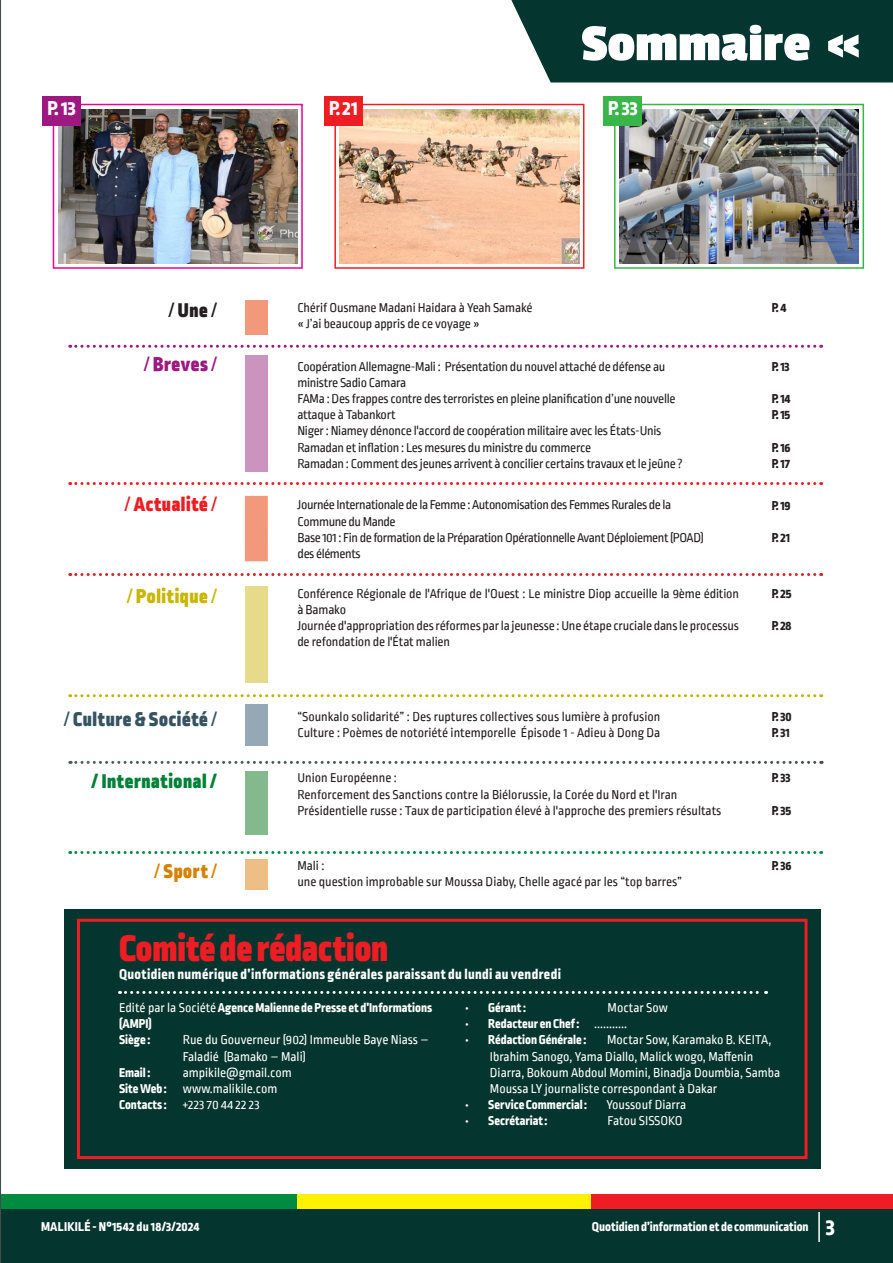
<style>
.page{position:relative;width:893px;height:1263px;background:#fff}
.page>*{position:absolute;margin:0;border:0;box-sizing:border-box;transform-origin:0 0}
.t1{font:700 54px "Passion One";color:#fff}
.t2{font:900 39px "Ropa Sans Pro";color:#ee1d23}
.t3{font:900 21px "Ropa Sans Pro";letter-spacing:.03em;color:#365460}
.t4{font:900 21px "Ropa Sans Pro";letter-spacing:.03em;color:#008136}
.t5{font:800 21px "Ropa Sans Pro";color:#fff}
.t6{font:900 21px "Ropa Sans Pro";letter-spacing:.03em;color:#ee1d23}
.t7{font:900 21px "Ropa Sans Pro";letter-spacing:.03em;color:#c8b600}
.t8{font:900 21px "Ropa Sans Pro";letter-spacing:.03em;color:#9e1881}
.t9{font:900 21px "Ropa Sans Pro";letter-spacing:.03em;color:#d58100}
.t10{font:900 21px "Ropa Sans Pro";color:#231f20}
.t11{font:800 15px "Ropa Sans Pro";letter-spacing:.025em;color:#fff}
.t12{font:13.5px/16.2px "Ropa Sans PTT";letter-spacing:-.01em;color:#231f20}
.t13{font:13.5px/16.2px "Ropa Sans PTT";color:#fff}
.t14{font:800 13.5px/16.2px "Ropa Sans Pro";color:#fff}
.t15{font:13.5px "Ropa Sans PTT";letter-spacing:-.03em;color:#231f20}
.t16{font:800 13.5px "Ropa Sans Pro";color:#231f20}
.t17{font:800 13.5px "Ropa Sans Pro";letter-spacing:.02em;color:#fff}
.t18{font:13.5px "Ropa Sans PTT";letter-spacing:.025em;color:#fff}
.s1{font-family:"Ropa Sans PTT";font-weight:400}
.s2{font-weight:800}
.s3{font-family:"Ropa Sans Pro";font-weight:800}
.s4{font-size:24px}
</style>
<div class="page">
<div style="left:0;top:1195px;width:297px;height:17px;background:#008b43"></div>
<div style="left:297px;top:1195px;width:297px;height:17px;background:#fff101"></div>
<div style="left:592px;top:1195px;width:301px;height:17px;background:#ee1d23"></div>
<div style="left:0;top:1209px;width:893px;height:54px;background:#05352f"></div>
<hr style="left:818px;top:1212px;width:2px;height:30px;background:#fff">
<div style="left:64px;top:909px;width:757px;height:259px;background:#05352f"></div>
<div style="left:77px;top:919px;width:730px;height:240px;border:3px solid #ee1d23"></div>
<svg style="left:53px;top:104px;width:250px;height:165px"></svg>
<img style="left:58px;top:109px;width:239px;height:154px">
<div style="left:43px;top:96px;width:38px;height:30px;background:#9e1881"></div>
<div style="left:614px;top:104px;width:250px;height:165px;background:#fff;border:2px solid #3ab54a"></div>
<img style="left:619px;top:109px;width:240px;height:154px">
<div style="left:604px;top:96px;width:38px;height:30px;background:#3ab54a"></div>
<div style="left:334px;top:104px;width:250px;height:165px;background:linear-gradient(to right,#fffcfc,#fff);border:2px solid #ee1d23"></div>
<img style="left:340px;top:109px;width:239px;height:154px">
<div style="left:324px;top:96px;width:38px;height:30px;background:#ee1d23"></div>
<div style="left:245px;top:301px;width:23px;height:34px;background:#f3997b"></div>
<div style="left:245px;top:356px;width:23px;height:116px;background:#cb94bf"></div>
<div style="left:245px;top:496px;width:23px;height:65px;background:#f3997b"></div>
<div style="left:245px;top:586px;width:23px;height:96px;background:#e6da8b"></div>
<div style="left:245px;top:704px;width:23px;height:42px;background:#94a9b5"></div>
<div style="left:245px;top:771px;width:23px;height:63px;background:#84b98e"></div>
<div style="left:245px;top:859px;width:23px;height:31px;background:#edbf86"></div>
<svg style="left:70px;top:345px;width:752px;height:3px"></svg>
<svg style="left:70px;top:482px;width:752px;height:3px"></svg>
<svg style="left:70px;top:573px;width:752px;height:3px"></svg>
<svg style="left:70px;top:694px;width:752px;height:3px"></svg>
<svg style="left:70px;top:761px;width:752px;height:3px"></svg>
<svg style="left:70px;top:851px;width:752px;height:3px"></svg>
<svg style="left:119px;top:991px;width:648px;height:3px"></svg>
<div style="left:511px;top:0;width:382px;height:82px;background:#05352f"></div>
<svg style="left:0;top:0;width:1px;height:1263px"></svg>
<p class="t1" style="left:581px;top:15px;width:231px">Sommaire</p>
<p class="t5" style="left:48px;top:96px;width:30px">P. 13</p>
<p class="t5" style="left:329px;top:96px;width:30px">P. 21</p>
<p class="t5" style="left:608px;top:96px;width:31px">P. 33</p>
<p class="t10" style="left:169px;top:297px;width:49px"><span class="s1">/</span>Une<span class="s1">/</span></p>
<p class="t12" style="left:297px;top:300px;width:237px">Chérif Ousmane Madani Haidara à Yeah Samaké</p>
<p class="t12" style="left:297px;top:316px;width:184px">« J’ai beaucoup appris de ce voyage »</p>
<p class="t8" style="left:144px;top:351px;width:74px"><span class="s1">/</span> Breves<span class="s1">/</span></p>
<p class="t12" style="left:297px;top:359px;width:370px">Coopération Allemagne-Mali : Présentation du nouvel attaché de défense au</p>
<p class="t12" style="left:297px;top:375px;width:110px">ministre Sadio Camara</p>
<p class="t12" style="left:297px;top:391px;width:380px">FAMa : Des frappes contre des terroristes en pleine planification d’une nouvelle</p>
<p class="t12" style="left:297px;top:407px;width:100px">attaque à Tabankort</p>
<p class="t12" style="left:297px;top:424px;width:366px">Niger : Niamey dénonce l'accord de coopération militaire avec les États-Unis</p>
<p class="t12" style="left:297px;top:440px;width:295px">Ramadan et inflation : Les mesures du ministre du commerce</p>
<p class="t12" style="left:297px;top:456px;width:387px">Ramadan : Comment des jeunes arrivent à concilier certains travaux et le jeûne ?</p>
<p class="t6" style="left:125px;top:491px;width:93px"><span class="s1">/</span> Actualité <span class="s1">/</span></p>
<p class="t15" style="left:298px;top:498px;width:375px">Journée Internationale de la Femme : Autonomisation des Femmes Rurales de la</p>
<p class="t15" style="left:298px;top:514px;width:99px">Commune du Mande</p>
<p class="t15" style="left:298px;top:530px;width:408px">Base 101 : Fin de formation de la Préparation Opérationnelle Avant Déploiement (POAD)</p>
<p class="t15" style="left:298px;top:546px;width:65px">des éléments</p>
<p class="t7" style="left:127px;top:583px;width:91px"><span class="s1">/</span> Politique <span class="s1">/</span></p>
<p class="t12" style="left:297px;top:586px;width:443px">Conférence Régionale de l'Afrique de l'Ouest : Le ministre Diop accueille la 9ème édition à Bamako</p>
<p class="t12" style="left:297px;top:618px;width:443px">Journée d'appropriation des réformes par la jeunesse : Une étape cruciale dans le processus de refondation de l'État malien</p>
<p class="t3" style="left:64px;top:706px;width:154px"><span class="s1">/</span> Culture &amp; Société <span class="s1">/</span></p>
<p class="t12" style="left:297px;top:709px;width:365px">“Sounkalo solidarité” : Des ruptures collectives sous lumière à profusion</p>
<p class="t12" style="left:297px;top:725px;width:365px">Culture : Poèmes de notoriété intemporelle Épisode 1 - Adieu à Dong Da</p>
<p class="t4" style="left:92px;top:769px;width:127px"><span class="s2">/</span> International <span class="s2">/</span></p>
<p class="t12" style="left:297px;top:771px;width:101px">Union Européenne :</p>
<p class="t12" style="left:297px;top:787px;width:382px">Renforcement des Sanctions contre la Biélorussie, la Corée du Nord et l'Iran</p>
<p class="t12" style="left:297px;top:803px;width:426px">Présidentielle russe : Taux de participation élevé à l'approche des premiers résultats</p>
<p class="t9" style="left:154px;top:859px;width:64px"><span class="s1">/</span> Sport<span class="s1">/</span></p>
<p class="t12" style="left:297px;top:858px;width:28px">Mali :</p>
<p class="t12" style="left:297px;top:875px;width:386px">une question improbable sur Moussa Diaby, Chelle agacé par les “top barres”</p>
<p class="t16" style="left:772px;top:299px;width:16px">P. 4</p>
<p class="t16" style="left:772px;top:358px;width:20px">P. 13</p>
<p class="t16" style="left:772px;top:391px;width:20px">P. 14</p>
<p class="t16" style="left:772px;top:407px;width:20px">P. 15</p>
<p class="t16" style="left:772px;top:439px;width:20px">P. 16</p>
<p class="t16" style="left:772px;top:455px;width:20px">P. 17</p>
<p class="t16" style="left:772px;top:497px;width:20px">P. 19</p>
<p class="t16" style="left:772px;top:530px;width:20px">P. 21</p>
<p class="t16" style="left:772px;top:585px;width:21px">P. 25</p>
<p class="t16" style="left:772px;top:618px;width:21px">P. 28</p>
<p class="t16" style="left:772px;top:708px;width:21px">P. 30</p>
<p class="t16" style="left:772px;top:724px;width:20px">P. 31</p>
<p class="t16" style="left:772px;top:770px;width:20px">P. 33</p>
<p class="t16" style="left:772px;top:802px;width:21px">P. 35</p>
<p class="t16" style="left:772px;top:858px;width:21px">P. 36</p>
<p class="t2" style="left:119px;top:925px;width:271px">Comité de rédaction</p>
<p class="t11" style="left:119px;top:965px;width:443px">Quotidien numérique d’informations générales paraissant du lundi au vendredi</p>
<p class="t14" style="left:119px;top:1000px;width:315px"><span class="s1">Edité par la Société</span> Agence Malienne de Presse et d’Informations (AMPI)</p>
<p class="t14" style="left:119px;top:1032px;width:33px">Siège :</p>
<p class="t13" style="left:183px;top:1033px;width:247px">Rue du Gouverneur (902) Immeuble Baye Niass –<br>Faladié (Bamako – Mali)</p>
<p class="t14" style="left:119px;top:1065px;width:33px">Email :</p>
<p class="t13" style="left:183px;top:1065px;width:111px">ampikile@gmail.com</p>
<p class="t13" style="left:119px;top:1081px;width:160px"><span class="s3">Site Web :</span> www.malikile.com</p>
<p class="t18" style="left:119px;top:1097px;width:142px"><span class="s3">Contacts :</span> +223 70 44 22 23</p>
<p class="t14" style="left:466px;top:1000px;width:62px">• Gérant :</p>
<p class="t13" style="left:608px;top:1000px;width:62px">Moctar Sow</p>
<p class="t14" style="left:466px;top:1016px;width:163px">• Redacteur en Chef : <span class="s1">...........</span></p>
<p class="t14" style="left:466px;top:1032px;width:122px">• Rédaction Générale :</p>
<p class="t13" style="left:490px;top:1033px;width:292px;text-indent:117px">Moctar Sow, Karamako B. KEITA, Ibrahim Sanogo, Yama Diallo, Malick wogo, Maffenin Diarra, Bokoum Abdoul Momini, Binadja Doumbia, Samba Moussa LY journaliste correspondant à Dakar</p>
<p class="t14" style="left:466px;top:1097px;width:123px">• Service Commercial :</p>
<p class="t13" style="left:606px;top:1097px;width:81px">Youssouf Diarra</p>
<p class="t14" style="left:466px;top:1113px;width:83px">• Secrétariat :</p>
<p class="t13" style="left:608px;top:1114px;width:77px">Fatou SISSOKO</p>
<p class="t17" style="left:41px;top:1219px;width:160px">MALIKILÉ - N°1542 du 18/3/2024</p>
<p class="t14" style="left:592px;top:1219px;width:244px">Quotidien d’information et de communication <span class="s4">3</span></p>
</div>
